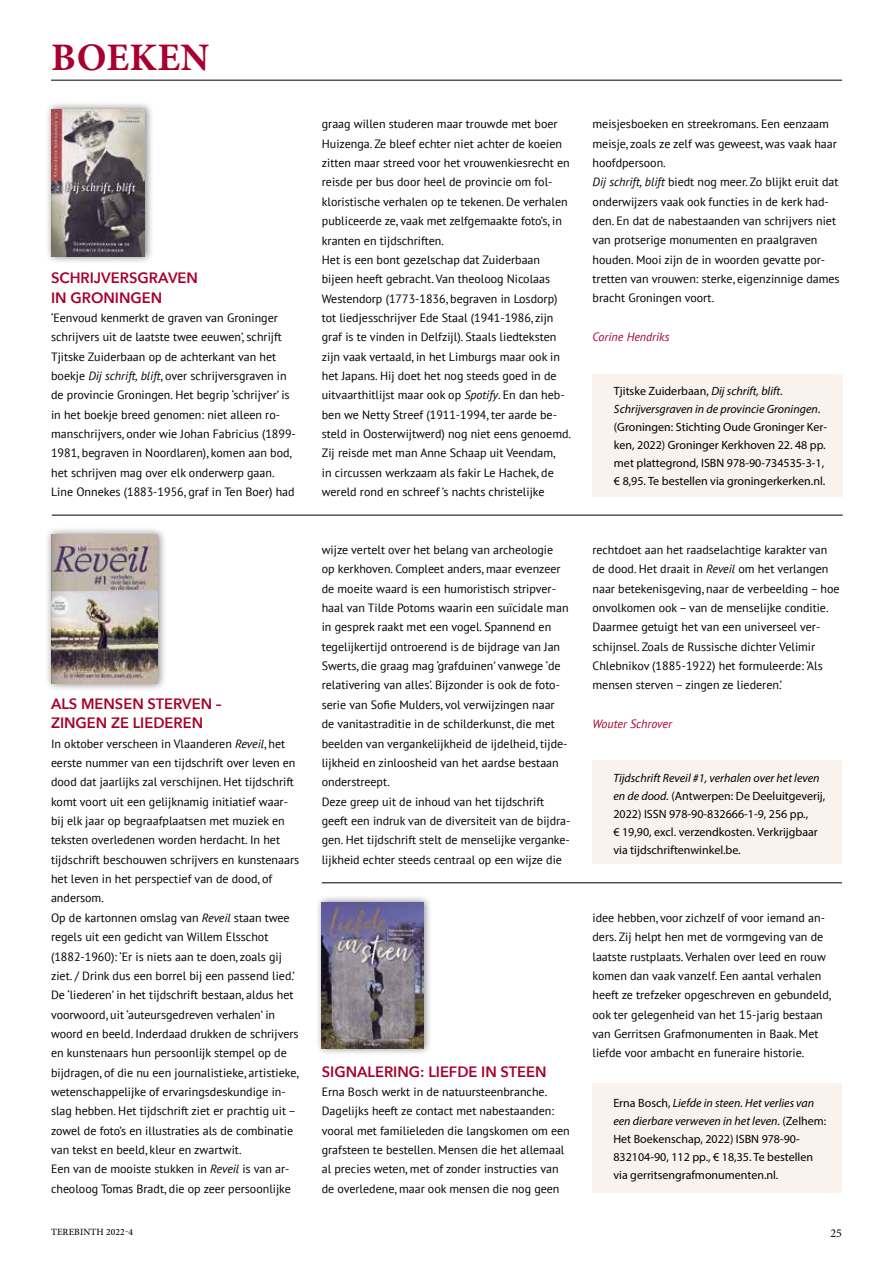
<style>
.page{position:relative;width:893px;height:1263px;background:#fff}
.page>*{position:absolute;margin:0;border:0;box-sizing:border-box;transform-origin:0 0}
.t1{font:700 39px "Minion Pro";letter-spacing:.01em;color:#a8002e}
.t2{font:600 15px/19.4px "Avenir Next";color:#a8002e}
.t3{font:12px/19.4px "PT Sans";color:#000}
.t4{font:12px/18px "Myriad Pro";color:#000}
.t5{font:italic 12px "PT Sans";color:#a8002e}
.t6{font:12px "Minion Pro";color:#000}
.t7{font:500 9.6px "Minion Pro";letter-spacing:.01em;color:#000}
.s1{font-style:italic}
</style>
<div class="page">
<hr style="left:51px;top:80px;width:791px;height:1px;background:#000">
<hr style="left:52px;top:515px;width:791px;height:1px;background:#000">
<div style="left:592px;top:760px;width:250px;height:104px;background:#faf2ed"></div>
<div style="left:592px;top:374px;width:251px;height:122px;background:#faf2ed"></div>
<hr style="left:322px;top:882px;width:520px;height:1px;background:#000">
<div style="left:45px;top:101px;width:109px;height:163px;background:#000;opacity:.5"></div>
<img style="left:51px;top:109px;width:94px;height:147px">
<div style="left:44px;top:527px;width:123px;height:165px;background:#000;opacity:.5"></div>
<img style="left:51px;top:535px;width:106px;height:148px">
<div style="left:592px;top:1083px;width:250px;height:110px;background:#faf2ed"></div>
<div style="left:316px;top:895px;width:117px;height:160px;background:#000;opacity:.5"></div>
<img style="left:322px;top:902px;width:101px;height:146px">
<h1 class="t1" style="left:51px;top:30px;width:160px">BOEKEN</h1>
<p class="t2" style="left:51px;top:268px;width:148px">SCHRIJVERSGRAVEN<br>IN GRONINGEN</p>
<p class="t3" style="left:51px;top:308px;width:246px">‘Eenvoud kenmerkt de graven van Groninger schrijvers uit de laatste twee eeuwen’, schrijft Tjitske Zuiderbaan op de achterkant van het boekje <span class="s1">Dij schrift, blift</span>, over schrijversgraven in de provincie Groningen. Het begrip ‘schrijver’ is in het boekje breed genomen: niet alleen ro&shy;manschrijvers, onder wie Johan Fabricius (1899- 1981, begraven in Noordlaren), komen aan bod, het schrijven mag over elk onderwerp gaan.<br>Line Onnekes (1883-1956, graf in Ten Boer) had</p>
<p class="t2" style="left:51px;top:694px;width:172px">ALS MENSEN STERVEN –<br>ZINGEN ZE LIEDEREN</p>
<p class="t3" style="left:51px;top:733px;width:250px">In oktober verscheen in Vlaanderen <span class="s1">Reveil</span>, het eerste nummer van een tijdschrift over leven en dood dat jaarlijks zal verschijnen. Het tijdschrift komt voort uit een gelijknamig initiatief waar&shy;bij elk jaar op begraafplaatsen met muziek en teksten overledenen worden herdacht. In het tijdschrift beschouwen schrijvers en kunstenaars het leven in het perspectief van de dood, of andersom.<br>Op de kartonnen omslag van <span class="s1">Reveil</span> staan twee regels uit een gedicht van Willem Elsschot (1882-1960): ‘Er is niets aan te doen, zoals gij ziet. / Drink dus een borrel bij een passend lied.’ De ‘liederen’ in het tijdschrift bestaan, aldus het voorwoord, uit ‘auteursgedreven verhalen’ in woord en beeld. Inderdaad drukken de schrijvers en kunstenaars hun persoonlijk stempel op de bijdragen, of die nu een journalistieke, artistieke, wetenschappelijke of ervaringsdeskundige in&shy;slag hebben. Het tijdschrift ziet er prachtig uit – zowel de foto’s en illustraties als de combinatie van tekst en beeld, kleur en zwartwit.<br>Een van de mooiste stukken in <span class="s1">Reveil</span> is van ar&shy;cheoloog Tomas Bradt, die op zeer persoonlijke</p>
<p class="t3" style="left:322px;top:114px;width:251px">graag willen studeren maar trouwde met boer Huizenga. Ze bleef echter niet achter de koeien zitten maar streed voor het vrouwenkiesrecht en reisde per bus door heel de provincie om fol&shy;kloristische verhalen op te tekenen. De verhalen publiceerde ze, vaak met zelfgemaakte foto’s, in kranten en tijdschriften.<br>Het is een bont gezelschap dat Zuiderbaan bijeen heeft gebracht. Van theoloog Nicolaas Westendorp (1773-1836, begraven in Losdorp) tot liedjesschrijver Ede Staal (1941-1986, zijn graf is te vinden in Delfzijl). Staals liedteksten zijn vaak vertaald, in het Limburgs maar ook in het Japans. Hij doet het nog steeds goed in de uitvaarthitlijst maar ook op <span class="s1">Spotify</span>. En dan heb&shy;ben we Netty Streef (1911-1994, ter aarde be&shy;steld in Oosterwijtwerd) nog niet eens genoemd.<br>Zij reisde met man Anne Schaap uit Veendam,<br>in circussen werkzaam als fakir Le Hachek, de wereld rond en schreef ’s nachts christelijke</p>
<p class="t3" style="left:593px;top:114px;width:249px">meisjesboeken en streekromans. Een eenzaam meisje, zoals ze zelf was geweest, was vaak haar hoofdpersoon.<br><span class="s1">Dij schrift, blift</span> biedt nog meer. Zo blijkt eruit dat onderwijzers vaak ook functies in de kerk had&shy;den. En dat de nabestaanden van schrijvers niet van protserige monumenten en praalgraven houden. Mooi zijn de in woorden gevatte por&shy;tretten van vrouwen: sterke, eigenzinnige dames bracht Groningen voort.</p>
<p class="t5" style="left:593px;top:329px;width:78px">Corine Hendriks</p>
<p class="t4" style="left:614px;top:382px;width:215px">Tjitske Zuiderbaan, <span class="s1">Dij schrift, blift.<br>Schrijversgraven in de provincie Groningen</span>. (Groningen: Stichting Oude Groninger Ker&shy;ken, 2022) Groninger Kerkhoven 22. 48 pp. met plattegrond, ISBN 978-90-734535-3-1, € 8,95. Te bestellen via groningerkerken.nl.</p>
<p class="t3" style="left:322px;top:540px;width:250px">wijze vertelt over het belang van archeologie<br>op kerkhoven. Compleet anders, maar evenzeer de moeite waard is een humoristisch stripver&shy;haal van Tilde Potoms waarin een suïcidale man in gesprek raakt met een vogel. Spannend en tegelijkertijd ontroerend is de bijdrage van Jan Swerts, die graag mag ‘grafduinen’ vanwege ‘de relativering van alles’. Bijzonder is ook de foto&shy;serie van Sofie Mulders, vol verwijzingen naar<br>de vanitastraditie in de schilderkunst, die met beelden van vergankelijkheid de ijdelheid, tijde&shy;lijkheid en zinloosheid van het aardse bestaan onderstreept.<br>Deze greep uit de inhoud van het tijdschrift geeft een indruk van de diversiteit van de bijdra&shy;gen. Het tijdschrift stelt de menselijke verganke&shy;lijkheid echter steeds centraal op een wijze die</p>
<p class="t3" style="left:592px;top:540px;width:249px">rechtdoet aan het raadselachtige karakter van de dood. Het draait in <span class="s1">Reveil</span> om het verlangen naar betekenisgeving, naar de verbeelding – hoe onvolkomen ook – van de menselijke conditie.<br>Daarmee getuigt het van een universeel ver&shy;schijnsel. Zoals de Russische dichter Velimir Chlebnikov (1885-1922) het formuleerde: ‘Als mensen sterven – zingen ze liederen.’</p>
<p class="t5" style="left:592px;top:716px;width:81px">Wouter Schrover</p>
<p class="t4" style="left:613px;top:768px;width:213px"><span class="s1">Tijdschrift Reveil #1, verhalen over het leven en de dood.</span> (Antwerpen: De Deeluitgeverij, 2022) ISSN 978-90-832666-1-9, 256 pp.,<br>€ 19,90, excl. verzendkosten. Verkrijgbaar via tijdschriftenwinkel.be.</p>
<p class="t2" style="left:322px;top:1061px;width:226px">SIGNALERING: LIEFDE IN STEEN</p>
<p class="t3" style="left:322px;top:1082px;width:249px">Erna Bosch werkt in de natuursteenbranche.<br>Dagelijks heeft ze contact met nabestaanden: vooral met familieleden die langskomen om een grafsteen te bestellen. Mensen die het allemaal al precies weten, met of zonder instructies van de overledene, maar ook mensen die nog geen</p>
<p class="t3" style="left:592px;top:908px;width:240px">idee hebben, voor zichzelf of voor iemand an&shy;ders. Zij helpt hen met de vormgeving van de laatste rustplaats. Verhalen over leed en rouw komen dan vaak vanzelf. Een aantal verhalen heeft ze trefzeker opgeschreven en gebundeld, ook ter gelegenheid van het 15-jarig bestaan van Gerritsen Grafmonumenten in Baak. Met liefde voor ambacht en funeraire historie.</p>
<p class="t4" style="left:613px;top:1094px;width:214px">Erna Bosch, <span class="s1">Liefde in steen. Het verlies van een dierbare verweven in het leven.</span> (Zelhem:<br>Het Boekenschap, 2022) ISBN 978-90- 832104-90, 112 pp., € 18,35. Te bestellen via gerritsengrafmonumenten.nl.</p>
<p class="t7" style="left:51px;top:1225px;width:83px">TEREBINTH 2022-4</p>
<p class="t6" style="left:830px;top:1225px;width:13px">25</p>
</div>
